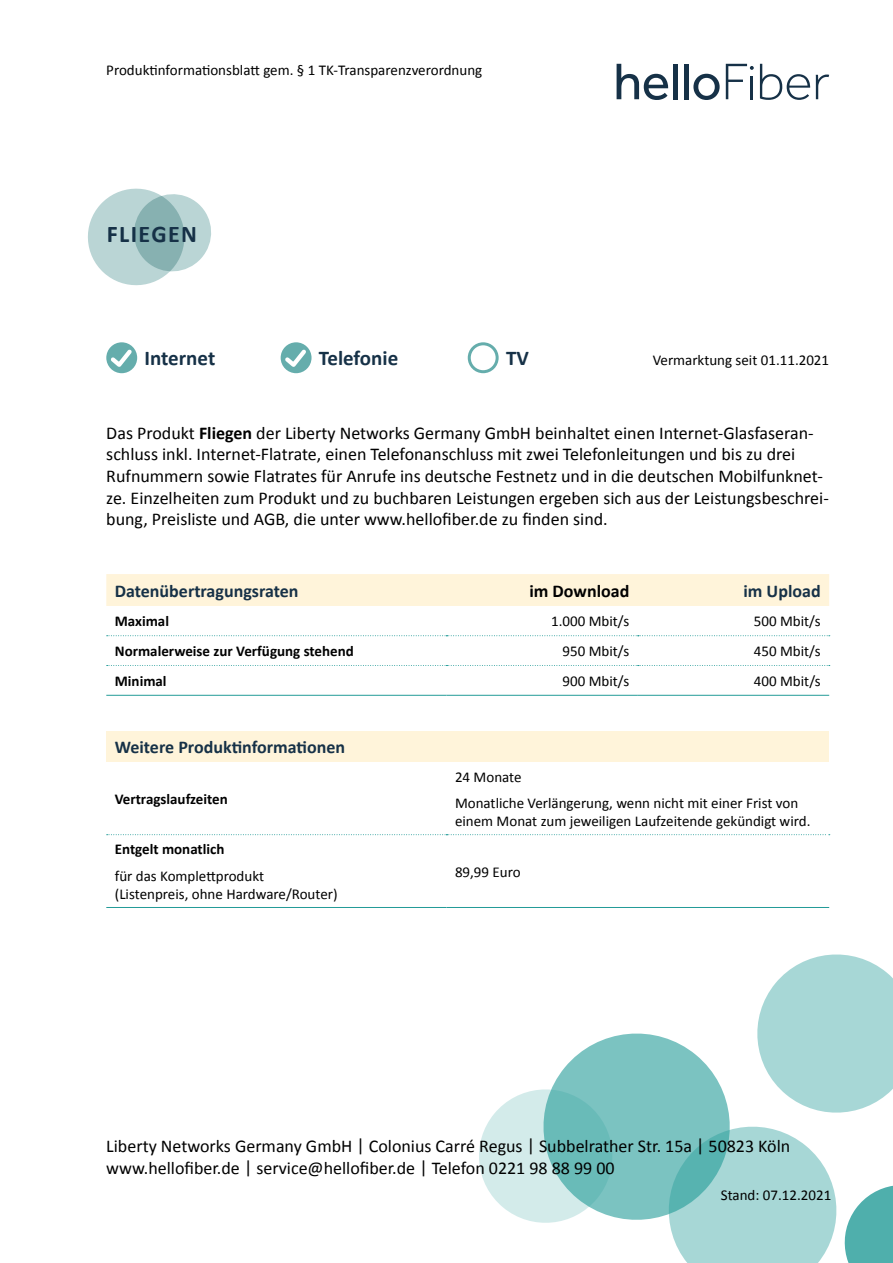
<style>
.page{position:relative;width:893px;height:1263px;background:#fff}
.page>*{position:absolute;margin:0;border:0;box-sizing:border-box;transform-origin:0 0}
.t1{font:700 24px "Calibri";letter-spacing:.06em;color:#163147}
.t2{font:700 21px "Calibri";color:#163147}
.t3{font:18px/21.6px "Calibri";color:#000}
.t4{font:700 18px "Calibri";color:#163147}
.t5{font:700 18px "Calibri";color:#000}
.t6{font:15px/26.5px "Calibri";color:#000}
.t7{font:700 15px "Calibri";color:#000}
.s1{font-weight:700}
</style>
<div class="page">
<svg style="left:617px;top:64px;width:51px;height:36px"></svg>
<div style="left:673px;top:64px;width:5px;height:35px;background:#163147"></div>
<div style="left:684px;top:64px;width:5px;height:35px;background:#163147"></div>
<svg style="left:693px;top:74px;width:27px;height:26px"></svg>
<svg style="left:760px;top:64px;width:50px;height:36px"></svg>
<svg style="left:816px;top:75px;width:13px;height:24px"></svg>
<svg style="left:726px;top:64px;width:28px;height:35px"></svg>
<svg style="left:88px;top:188px;width:123px;height:98px"></svg>
<svg style="left:479px;top:954px;width:414px;height:309px"></svg>
<div style="left:106px;top:574px;width:723px;height:32px;background:#fff4da"></div>
<hr style="left:106px;top:695px;width:340px;height:1px;background:#239b98">
<hr style="left:446px;top:695px;width:192px;height:1px;background:#239b98">
<hr style="left:638px;top:695px;width:191px;height:1px;background:#239b98">
<svg style="left:107px;top:665px;width:723px;height:1px"></svg>
<svg style="left:107px;top:635px;width:723px;height:1px"></svg>
<div style="left:106px;top:731px;width:723px;height:31px;background:#fff4da"></div>
<svg style="left:107px;top:834px;width:723px;height:1px"></svg>
<hr style="left:106px;top:907px;width:340px;height:1px;background:#239b98">
<hr style="left:446px;top:907px;width:383px;height:1px;background:#239b98">
<svg style="left:106px;top:342px;width:31px;height:31px"></svg>
<svg style="left:107px;top:346px;width:29px;height:25px"></svg>
<svg style="left:281px;top:342px;width:31px;height:31px"></svg>
<svg style="left:281px;top:346px;width:29px;height:25px"></svg>
<div style="left:468px;top:342px;width:31px;height:31px;border:3px solid #65adac;border-radius:50%"></div>
<p class="t6" style="left:106px;top:57px;width:377px">Produktinformationsblatt gem. § 1 TK-Transparenzverordnung</p>
<h1 class="t1" style="left:107px;top:219px;width:92px">FLIEGEN</h1>
<p class="t2" style="left:145px;top:345px;width:72px">Internet</p>
<p class="t2" style="left:319px;top:345px;width:81px">Telefonie</p>
<p class="t2" style="left:506px;top:345px;width:24px">TV</p>
<p class="t6" style="left:653px;top:347px;width:178px">Vermarktung seit 01.11.2021</p>
<p class="t3" style="left:106px;top:422px;width:724px">Das Produkt <span class="s1">Fliegen</span> der Liberty Networks Germany GmbH beinhaltet einen Internet-Glasfaseran&shy;schluss inkl. Internet-Flatrate, einen Telefonanschluss mit zwei Telefonleitungen und bis zu drei Rufnummern sowie Flatrates für Anrufe ins deutsche Festnetz und in die deutschen Mobilfunknet&shy;ze. Einzelheiten zum Produkt und zu buchbaren Leistungen ergeben sich aus der Leistungsbeschrei&shy;bung, Preisliste und AGB, die unter www.hellofiber.de zu finden sind.</p>
<p class="t4" style="left:115px;top:580px;width:185px">Datenübertragungsraten</p>
<p class="t5" style="left:529px;top:580px;width:101px">im Download</p>
<p class="t4" style="left:743px;top:580px;width:79px">im Upload</p>
<p class="t7" style="left:115px;top:612px;width:56px">Maximal</p>
<p class="t6" style="left:551px;top:608px;width:80px">1.000 Mbit/s</p>
<p class="t6" style="left:754px;top:608px;width:68px">500 Mbit/s</p>
<p class="t7" style="left:115px;top:642px;width:241px">Normalerweise zur Verfügung stehend</p>
<p class="t6" style="left:563px;top:638px;width:68px">950 Mbit/s</p>
<p class="t6" style="left:754px;top:638px;width:68px">450 Mbit/s</p>
<p class="t7" style="left:115px;top:672px;width:53px">Minimal</p>
<p class="t6" style="left:563px;top:668px;width:68px">900 Mbit/s</p>
<p class="t6" style="left:754px;top:668px;width:68px">400 Mbit/s</p>
<p class="t4" style="left:115px;top:736px;width:232px">Weitere Produktinformationen</p>
<p class="t7" style="left:115px;top:790px;width:114px">Vertragslaufzeiten</p>
<p class="t6" style="left:455px;top:763px;width:345px">24 Monate<br>Monatliche Verlängerung, wenn nicht mit einer Frist von</p>
<p class="t6" style="left:455px;top:808px;width:357px">einem Monat zum jeweiligen Laufzeitende gekündigt wird.</p>
<p class="t7" style="left:115px;top:840px;width:111px">Entgelt monatlich</p>
<p class="t6" style="left:115px;top:867px;width:224px;line-height:18px">für das Komplettprodukt (Listenpreis, ohne Hardware/Router)</p>
<p class="t6" style="left:455px;top:858px;width:67px">89,99 Euro</p>
<p class="t3" style="left:106px;top:1135px;width:686px">Liberty Networks Germany GmbH | Colonius Carré Regus | Subbelrather Str. 15a | 50823 Köln www.hellofiber.de | service@hellofiber.de | Telefon 0221 98 88 99 00</p>
<p class="t6" style="left:721px;top:1181px;width:112px">Stand: 07.12.2021</p>
</div>
